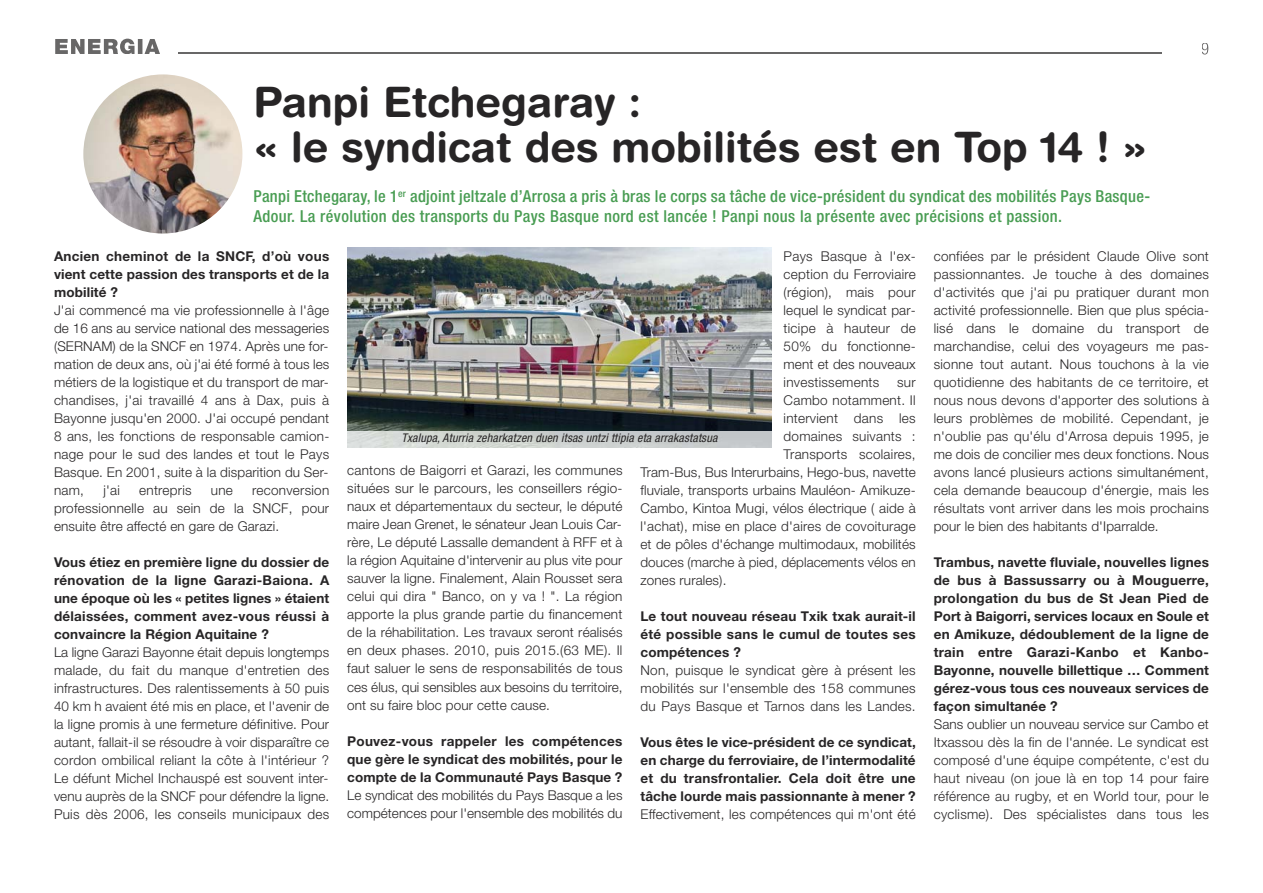
<style>
.page{position:relative;width:1263px;height:893px;background:#fff}
.page>*{position:absolute;margin:0;border:0;box-sizing:border-box;transform-origin:0 0}
.t1{font:700 42px/45px "Helvetica Rounded";color:#272526}
.t2{font:500 condensed 16.5px/19.8px "Helvetica Neue";letter-spacing:.02em;color:#499d53}
.t3{font:300 13.5px/18px "Helvetica Neue";letter-spacing:.01em;color:#272526;text-align:justify}
.t4{font:700 13.5px/18px "Helvetica Neue";letter-spacing:.01em;color:#272526;text-align:justify}
.t5{font:italic condensed 12px "Helvetica Neue";letter-spacing:.015em;color:#272526}
</style>
<div class="page">
<svg style="left:55px;top:39px;width:105px;height:15px"></svg>
<svg style="left:1202px;top:43px;width:6px;height:12px"></svg>
<hr style="left:178px;top:52px;width:984px;height:2px;background:#686767">
<img style="left:83px;top:74px;width:159px;height:160px;border-radius:50%">
<img style="left:347px;top:248px;width:425px;height:199px">
<img style="left:347px;top:431px;width:424px;height:16px">
<h1 class="t1" style="left:253px;top:84px;width:895px">Panpi Etchegaray :<br>« le syndicat des mobilités est en Top 14 ! »</h1>
<p class="t2" style="left:253px;top:188px;width:898px">Panpi Etchegaray, le 1<sup>er</sup> adjoint jeltzale d’Arrosa a pris à bras le corps sa tâche de vice-président du syndicat des mobilités Pays Basque-<br>Adour. La révolution des transports du Pays Basque nord est lancée ! Panpi nous la présente avec précisions et passion.</p>
<p class="t4" style="left:54px;top:248px;width:277px">Ancien cheminot de la SNCF, d’où vous vient cette passion des transports et de la mobilité ?</p>
<p class="t3" style="left:54px;top:302px;width:277px">J'ai commencé ma vie professionnelle à l'âge de 16 ans au service national des messageries (SERNAM) de la SNCF en 1974. Après une for&shy;mation de deux ans, où j'ai été formé à tous les métiers de la logistique et du transport de mar&shy;chandises, j'ai travaillé 4 ans à Dax, puis à Bayonne jusqu'en 2000. J'ai occupé pendant 8 ans, les fonctions de responsable camion&shy;nage pour le sud des landes et tout le Pays Basque. En 2001, suite à la disparition du Ser&shy;nam,</p>
<p class="t3" style="left:54px;top:482px;width:277px;text-indent:198px">reconversion professionnelle au sein de la SNCF, pour ensuite être affecté en gare de Garazi.</p>
<p class="t4" style="left:54px;top:554px;width:277px">Vous étiez en première ligne du dossier de rénovation de la ligne Garazi-Baiona. A une époque où les « petites lignes » étaient délaissées, comment avez-vous réussi à convaincre la Région Aquitaine ?</p>
<p class="t3" style="left:54px;top:644px;width:277px">La ligne Garazi Bayonne était depuis longtemps malade, du fait du manque d'entretien des infrastructures. Des ralentissements à 50 puis 40 km h avaient été mis en place, et l'avenir de la ligne promis à une fermeture définitive. Pour autant, fallait-il se résoudre à voir disparaître ce cordon ombilical reliant la côte à l'intérieur ?<br>Le défunt Michel Inchauspé est souvent inter&shy;venu auprès de la SNCF pour défendre la ligne.<br>Puis dès 2006, les conseils municipaux des</p>
<p class="t3" style="left:103px;top:482px;width:18px">j'ai</p>
<p class="t3" style="left:139px;top:482px;width:54px">entrepris</p>
<p class="t3" style="left:211px;top:482px;width:24px">une</p>
<p class="t3" style="left:784px;top:248px;width:134px">Pays Basque à l'ex&shy;ception du Ferroviaire (région), mais pour lequel le syndicat par&shy;ticipe à hauteur de 50% du fonctionne&shy;ment et des nouveaux investissements</p>
<p class="t3" style="left:897px;top:374px;width:20px">sur</p>
<p class="t3" style="left:784px;top:392px;width:134px">Cambo notamment. Il</p>
<p class="t3" style="left:784px;top:410px;width:134px">intervient dans les</p>
<p class="t3" style="left:784px;top:428px;width:134px">domaines suivants :</p>
<p class="t3" style="left:784px;top:446px;width:134px">Transports scolaires,</p>
<p class="t3" style="left:640px;top:464px;width:277px">Tram-Bus, Bus Interurbains, Hego-bus, navette</p>
<p class="t3" style="left:640px;top:482px;width:277px">fluviale, transports urbains Mauléon- Amikuze-</p>
<p class="t3" style="left:640px;top:500px;width:277px">Cambo, Kintoa Mugi, vélos électrique ( aide à</p>
<p class="t3" style="left:640px;top:518px;width:277px">l'achat), mise en place d'aires de covoiturage</p>
<p class="t3" style="left:640px;top:536px;width:277px">et de pôles d'échange multimodaux, mobilités</p>
<p class="t3" style="left:640px;top:554px;width:277px">douces (marche à pied, déplacements vélos en</p>
<p class="t3" style="left:640px;top:572px;width:87px">zones rurales).</p>
<p class="t4" style="left:640px;top:608px;width:277px">Le tout nouveau réseau Txik txak aurait-il été possible sans le cumul de toutes ses compétences ?</p>
<p class="t3" style="left:640px;top:662px;width:277px">Non, puisque le syndicat gère à présent les mobilités sur l'ensemble des 158 communes du Pays Basque et Tarnos dans les Landes.</p>
<p class="t4" style="left:640px;top:734px;width:277px">Vous êtes le vice-président de ce syndicat, en charge du ferroviaire, de l’intermodalité et du transfrontalier. Cela doit être une tâche lourde mais passionnante à mener ?</p>
<p class="t3" style="left:640px;top:806px;width:277px">Effectivement, les compétences qui m'ont été</p>
<p class="t5" style="left:401px;top:434px;width:320px">Txalupa,Aturria zeharkatzen duen itsas untzi ttipia eta arrakastatsua</p>
<p class="t3" style="left:347px;top:463px;width:277px">cantons de Baigorri et Garazi, les communes situées sur le parcours, les conseillers régio&shy;naux et départementaux du secteur, le député maire Jean Grenet, le sénateur Jean Louis Car&shy;rère, Le député Lassalle demandent à RFF et à la région Aquitaine d'intervenir au plus vite pour sauver la ligne. Finalement, Alain Rousset sera celui qui dira " Banco, on y va ! ". La région apporte la plus grande partie du financement de la réhabilitation. Les travaux seront réalisés en deux phases. 2010, puis 2015.(63 ME). Il faut saluer le sens de responsabilités de tous ces élus, qui sensibles aux besoins du territoire, ont su faire bloc pour cette cause.</p>
<p class="t4" style="left:347px;top:733px;width:277px">Pouvez-vous rappeler les compétences que gère le syndicat des mobilités, pour le compte de la Communauté Pays Basque ?</p>
<p class="t3" style="left:347px;top:787px;width:277px">Le syndicat des mobilités du Pays Basque a les compétences pour l'ensemble des mobilités du</p>
<p class="t3" style="left:934px;top:248px;width:277px">confiées par le président Claude Olive sont passionnantes. Je touche à des domaines d'activités que j'ai pu pratiquer durant mon activité professionnelle. Bien que plus spécia&shy;lisé dans le domaine du transport de marchandise, celui des voyageurs me pas&shy;sionne tout autant. Nous touchons à la vie quotidienne des habitants de ce territoire, et nous nous devons d'apporter des solutions à leurs problèmes de mobilité. Cependant, je n'oublie pas qu'élu d'Arrosa depuis 1995, je me dois de concilier mes deux fonctions. Nous avons lancé plusieurs actions simultanément, cela demande beaucoup d'énergie, mais les résultats vont arriver dans les mois prochains pour le bien des habitants d'Iparralde.</p>
<p class="t4" style="left:934px;top:554px;width:277px">Trambus, navette fluviale, nouvelles lignes de bus à Bassussarry ou à Mouguerre, prolongation du bus de St Jean Pied de Port à Baigorri, services locaux en Soule et en Amikuze, dédoublement de la ligne de train entre Garazi-Kanbo et Kanbo-Bayonne, nouvelle billettique … Comment gérez-vous tous ces nouveaux services de façon simultanée ?</p>
<p class="t3" style="left:934px;top:716px;width:277px">Sans oublier un nouveau service sur Cambo et Itxassou dès la fin de l'année. Le syndicat est composé d'une équipe compétente, c'est du haut niveau (on joue là en top 14 pour faire référence au rugby, et en World tour, pour le cyclisme). Des spécialistes dans tous les</p>
</div>
